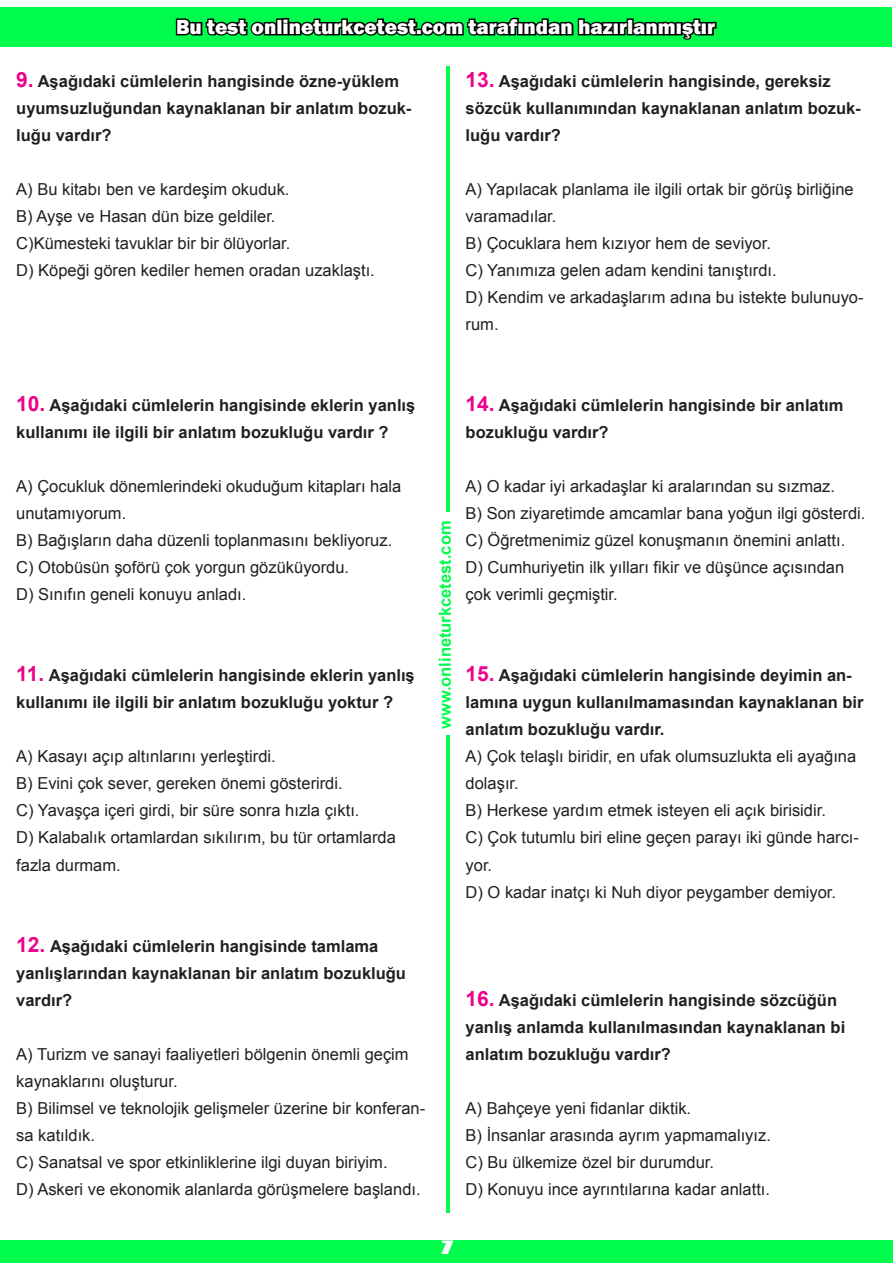
<style>
.page{position:relative;width:893px;height:1263px;background:#fff}
.page>*{position:absolute;margin:0;border:0;box-sizing:border-box;transform-origin:0 0}
.t1{font:800 21px "Franklin Gothic";color:#fff}
.t2{font:800 18px "Gill Sans";color:#fff}
.t3{font:16.5px/27px "Arial";color:#231f20}
.t4{font:700 16.5px/27px "Arial";color:#231f20}
.t5{font:700 16.5px "Arial";color:#00fc4d}
.s1{font-size:21px;color:#ed028c}
</style>
<div class="page">
<div style="left:0;top:1240px;width:893px;height:23px;background:#00fc4d"></div>
<div style="left:0;top:7px;width:891px;height:40px;background:#00fc4d"></div>
<svg style="left:175px;top:18px;width:103px;height:18px"></svg>
<div style="left:276px;top:18px;width:7px;height:17px;border:3px solid #000"></div>
<div style="left:282px;top:18px;width:7px;height:6px;border:3px solid #000"></div>
<div style="left:282px;top:22px;width:7px;height:13px;border:3px solid #000"></div>
<svg style="left:287px;top:17px;width:430px;height:23px"></svg>
<hr style="left:446px;top:66px;width:3px;height:1146px;background:#00fc4d">
<div style="left:433px;top:512px;width:25px;height:223px;background:#fff"></div>
<p class="t1" style="left:176px;top:13px;width:540px">Bu test onlineturkcetest.com tarafından hazırlanmıştır</p>
<p class="t4" style="left:16px;top:68px;width:397px"><span class="s1">9.</span> Aşağıdaki cümlelerin hangisinde özne-yüklem uyumsuzluğundan kaynaklanan bir anlatım bozuk&shy;luğu vardır?</p>
<p class="t3" style="left:16px;top:176px;width:275px">A) Bu kitabı ben ve kardeşim okuduk.</p>
<p class="t3" style="left:16px;top:203px;width:261px">B) Ayşe ve Hasan dün bize geldiler.</p>
<p class="t3" style="left:16px;top:230px;width:276px">C)Kümesteki tavuklar bir bir ölüyorlar.</p>
<p class="t3" style="left:16px;top:257px;width:360px">D) Köpeği gören kediler hemen oradan uzaklaştı.</p>
<p class="t4" style="left:466px;top:68px;width:367px"><span class="s1">13.</span> Aşağıdaki cümlelerin hangisinde, gereksiz</p>
<p class="t4" style="left:466px;top:95px;width:397px">sözcük kullanımından kaynaklanan anlatım bozuk&shy;luğu vardır?</p>
<p class="t3" style="left:466px;top:176px;width:390px">A) Yapılacak planlama ile ilgili ortak bir görüş birliğine varamadılar.</p>
<p class="t3" style="left:466px;top:230px;width:307px">B) Çocuklara hem kızıyor hem de seviyor.</p>
<p class="t3" style="left:466px;top:257px;width:313px">C) Yanımıza gelen adam kendini tanıştırdı.</p>
<p class="t3" style="left:466px;top:284px;width:400px">D) Kendim ve arkadaşlarım adına bu istekte bulunuyo&shy;rum.</p>
<p class="t4" style="left:16px;top:392px;width:401px"><span class="s1">10.</span> Aşağıdaki cümlelerin hangisinde eklerin yanlış kullanımı ile ilgili bir anlatım bozukluğu vardır ?</p>
<p class="t3" style="left:16px;top:473px;width:387px">A) Çocukluk dönemlerindeki okuduğum kitapları hala unutamıyorum.</p>
<p class="t3" style="left:16px;top:527px;width:378px">B) Bağışların daha düzenli toplanmasını bekliyoruz.</p>
<p class="t3" style="left:16px;top:554px;width:334px">C) Otobüsün şoförü çok yorgun gözüküyordu.</p>
<p class="t3" style="left:16px;top:581px;width:232px">D) Sınıfın geneli konuyu anladı.</p>
<p class="t4" style="left:16px;top:662px;width:400px"><span class="s1">11.</span> Aşağıdaki cümlelerin hangisinde eklerin yanlış kullanımı ile ilgili bir anlatım bozukluğu yoktur ?</p>
<p class="t3" style="left:16px;top:743px;width:261px">A) Kasayı açıp altınlarını yerleştirdi.</p>
<p class="t3" style="left:16px;top:770px;width:328px">B) Evini çok sever, gereken önemi gösterirdi.</p>
<p class="t3" style="left:16px;top:797px;width:345px">C) Yavaşça içeri girdi, bir süre sonra hızla çıktı.</p>
<p class="t3" style="left:16px;top:824px;width:381px">D) Kalabalık ortamlardan sıkılırım, bu tür ortamlarda fazla durmam.</p>
<p class="t5" style="left:433px;top:729px;width:210px;rotate:-90deg">www.onlineturkcetest.com</p>
<p class="t4" style="left:16px;top:932px;width:391px"><span class="s1">12.</span> Aşağıdaki cümlelerin hangisinde tamlama yanlışlarından kaynaklanan bir anlatım bozukluğu vardır?</p>
<p class="t3" style="left:16px;top:1040px;width:394px">A) Turizm ve sanayi faaliyetleri bölgenin önemli geçim kaynaklarını oluşturur.</p>
<p class="t3" style="left:16px;top:1094px;width:410px">B) Bilimsel ve teknolojik gelişmeler üzerine bir konferan&shy;sa katıldık.</p>
<p class="t3" style="left:16px;top:1148px;width:373px">C) Sanatsal ve spor etkinliklerine ilgi duyan biriyim.</p>
<p class="t3" style="left:16px;top:1175px;width:406px">D) Askeri ve ekonomik alanlarda görüşmelere başlandı.</p>
<p class="t4" style="left:466px;top:392px;width:379px"><span class="s1">14.</span> Aşağıdaki cümlelerin hangisinde bir anlatım bozukluğu vardır?</p>
<p class="t3" style="left:466px;top:473px;width:371px">A) O kadar iyi arkadaşlar ki aralarından su sızmaz.</p>
<p class="t3" style="left:466px;top:500px;width:401px">B) Son ziyaretimde amcamlar bana yoğun ilgi gösterdi.</p>
<p class="t3" style="left:466px;top:527px;width:381px">C) Öğretmenimiz güzel konuşmanın önemini anlattı.</p>
<p class="t3" style="left:466px;top:554px;width:380px">D) Cumhuriyetin ilk yılları fikir ve düşünce açısından çok verimli geçmiştir.</p>
<p class="t4" style="left:466px;top:662px;width:399px"><span class="s1">15.</span> Aşağıdaki cümlelerin hangisinde deyimin an&shy;lamına uygun kullanılmamasından kaynaklanan bir anlatım bozukluğu vardır.</p>
<p class="t3" style="left:466px;top:743px;width:392px">A) Çok telaşlı biridir, en ufak olumsuzlukta eli ayağına dolaşır.</p>
<p class="t3" style="left:466px;top:797px;width:362px">B) Herkese yardım etmek isteyen eli açık birisidir.</p>
<p class="t3" style="left:466px;top:824px;width:395px">C) Çok tutumlu biri eline geçen parayı iki günde harcı&shy;yor.</p>
<p class="t3" style="left:466px;top:878px;width:372px">D) O kadar inatçı ki Nuh diyor peygamber demiyor.</p>
<p class="t4" style="left:466px;top:986px;width:381px"><span class="s1">16.</span> Aşağıdaki cümlelerin hangisinde sözcüğün yanlış anlamda kullanılmasından kaynaklanan bi anlatım bozukluğu vardır?</p>
<p class="t3" style="left:466px;top:1094px;width:227px">A) Bahçeye yeni fidanlar diktik.</p>
<p class="t3" style="left:466px;top:1121px;width:307px">B) İnsanlar arasında ayrım yapmamalıyız.</p>
<p class="t3" style="left:466px;top:1148px;width:250px">C) Bu ülkemize özel bir durumdur.</p>
<p class="t3" style="left:466px;top:1175px;width:306px">D) Konuyu ince ayrıntılarına kadar anlattı.</p>
<p class="t2" style="left:439px;top:1236px;width:17px">7</p>
</div>
